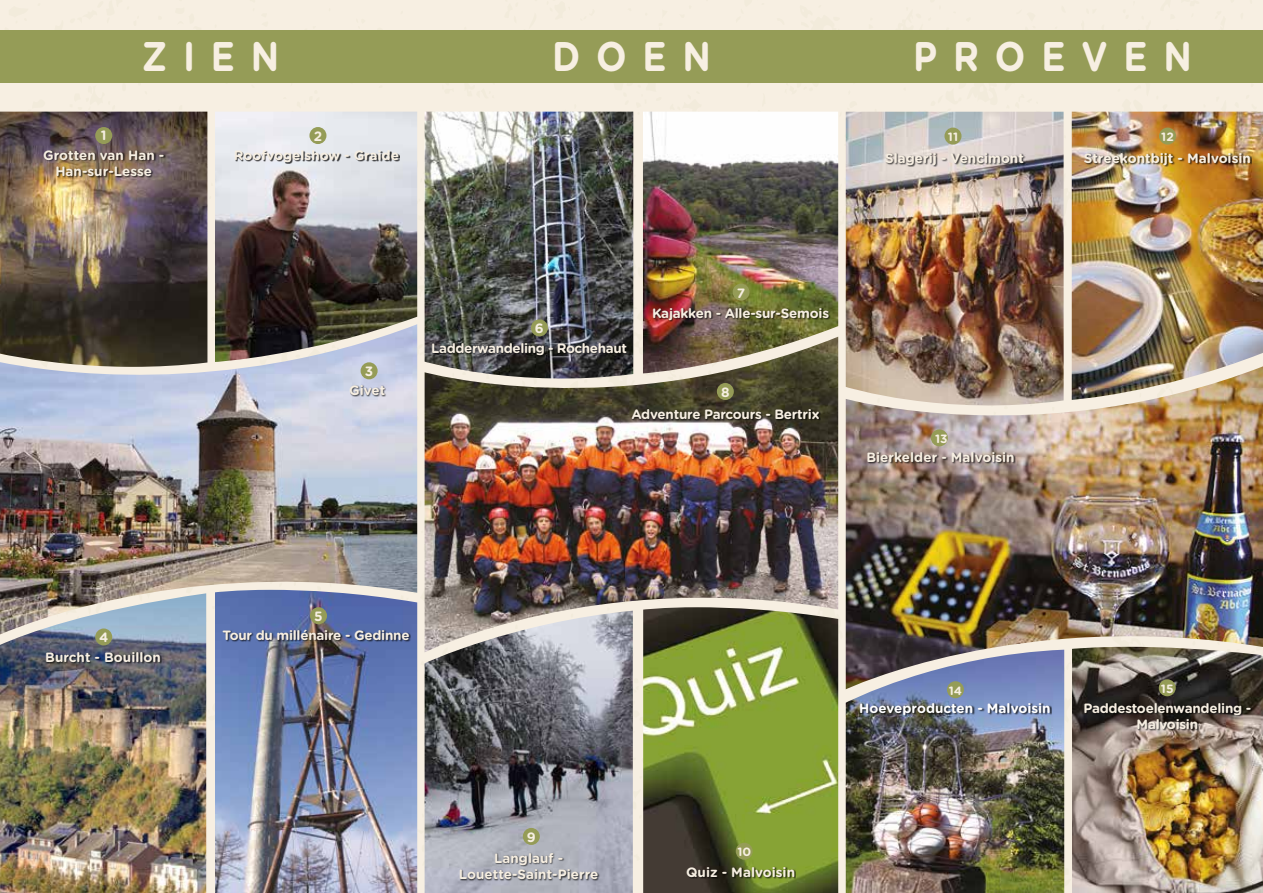
<style>
.page{position:relative;width:1263px;height:893px;background:#f7efe2}
.page>*{position:absolute;margin:0;border:0;box-sizing:border-box;transform-origin:0 0}
.t1{font:700 41.4px "Gotham Rounded";color:#f7efe2;scale:.87 1}
.t2{font:700 13.5px/16.2px "Gotham Rounded";letter-spacing:-.01em;color:#f7efe2;text-align:center}
.t3{font:700 13.5px "Gotham Rounded";letter-spacing:-.03em;color:#f7efe2}
.t4{font:700 13.5px "Gotham Rounded";color:#fff}
.t5{font:700 12px "Gotham Rounded";color:#f7efe2}
</style>
<div class="page">
<div style="left:0;top:83px;width:1263px;height:315px;background:#f7efe2"></div>
<svg style="left:419px;top:708px;width:424px;height:185px;background:#f2ebdd"></svg>
<img style="left:1072px;top:689px;width:191px;height:204px">
<div style="left:1084px;top:703px;width:169px;height:29px;background:#000;opacity:.75"></div>
<div style="left:1159px;top:679px;width:17px;height:17px;background:#959c57;border-radius:50%"></div>
<img style="left:846px;top:689px;width:218px;height:204px">
<div style="left:860px;top:703px;width:192px;height:14px;background:#000;opacity:.75"></div>
<div style="left:947px;top:681px;width:17px;height:17px;background:#959c57;border-radius:50%"></div>
<img style="left:846px;top:366px;width:417px;height:323px">
<div style="left:867px;top:452px;width:149px;height:13px;background:#000;opacity:.75"></div>
<div style="left:931px;top:429px;width:17px;height:17px;background:#959c57;border-radius:50%"></div>
<img style="left:1072px;top:112px;width:191px;height:288px">
<div style="left:1084px;top:152px;width:168px;height:15px;background:#000;opacity:.75"></div>
<div style="left:1159px;top:128px;width:17px;height:17px;background:#959c57;border-radius:50%"></div>
<img style="left:846px;top:112px;width:218px;height:295px">
<div style="left:885px;top:152px;width:141px;height:15px;background:#000;opacity:.75"></div>
<div style="left:944px;top:128px;width:17px;height:17px;background:#959c57;border-radius:50%"></div>
<img style="left:643px;top:652px;width:195px;height:241px">
<div style="left:687px;top:866px;width:109px;height:13px;background:#000;opacity:.75"></div>
<div style="left:736px;top:843px;width:17px;height:17px;background:#959c57;border-radius:50%"></div>
<img style="left:425px;top:652px;width:208px;height:241px">
<div style="left:460px;top:852px;width:140px;height:29px;background:#000;opacity:.75"></div>
<div style="left:523px;top:828px;width:17px;height:17px;background:#959c57;border-radius:50%"></div>
<img style="left:425px;top:337px;width:413px;height:315px">
<div style="left:631px;top:409px;width:190px;height:13px;background:#000;opacity:.75"></div>
<div style="left:717px;top:383px;width:17px;height:17px;background:#959c57;border-radius:50%"></div>
<img style="left:643px;top:112px;width:195px;height:261px">
<div style="left:653px;top:307px;width:178px;height:15px;background:#000;opacity:.75"></div>
<div style="left:732px;top:284px;width:17px;height:17px;background:#959c57;border-radius:50%"></div>
<img style="left:425px;top:112px;width:208px;height:268px">
<div style="left:432px;top:342px;width:197px;height:15px;background:#000;opacity:.75"></div>
<div style="left:531px;top:319px;width:17px;height:17px;background:#959c57;border-radius:50%"></div>
<img style="left:215px;top:634px;width:202px;height:259px">
<div style="left:222px;top:629px;width:189px;height:14px;background:#000;opacity:.75"></div>
<img style="left:0;top:634px;width:206px;height:259px">
<div style="left:46px;top:651px;width:116px;height:13px;background:#000;opacity:.75"></div>
<div style="left:95px;top:628px;width:17px;height:17px;background:#959c57;border-radius:50%"></div>
<img style="left:0;top:324px;width:417px;height:310px">
<div style="left:350px;top:384px;width:37px;height:13px;background:#000;opacity:.75"></div>
<div style="left:361px;top:362px;width:17px;height:17px;background:#959c57;border-radius:50%"></div>
<img style="left:215px;top:112px;width:202px;height:250px">
<div style="left:235px;top:150px;width:165px;height:14px;background:#000;opacity:.75"></div>
<div style="left:309px;top:127px;width:17px;height:17px;background:#959c57;border-radius:50%"></div>
<img style="left:0;top:112px;width:207px;height:255px">
<div style="left:44px;top:150px;width:122px;height:28px;background:#000;opacity:.75"></div>
<div style="left:95px;top:127px;width:17px;height:17px;background:#959c57;border-radius:50%"></div>
<div style="left:0;top:30px;width:1263px;height:53px;background:#959c57"></div>
<p class="t2" style="left:101px;top:127px;width:7px">1</p>
<h1 class="t1" style="left:142px;top:26px;width:160px">Z I E N</h1>
<h1 class="t1" style="left:552px;top:26px;width:184px">D O E N</h1>
<h1 class="t1" style="left:913px;top:26px;width:322px">P R O E V E N</h1>
<p class="t2" style="left:314px;top:127px;width:10px">2</p>
<p class="t5" style="left:948px;top:128px;width:12px">11</p>
<p class="t5" style="left:1161px;top:128px;width:14px">12</p>
<p class="t2" style="left:43px;top:146px;width:123px">Grotten van Han -<br>Han-sur-Lesse</p>
<p class="t2" style="left:234px;top:146px;width:167px">Roofvogelshow - Graide</p>
<p class="t2" style="left:885px;top:149px;width:140px">Slagerij - Vencimont</p>
<p class="t2" style="left:365px;top:363px;width:10px">3</p>
<p class="t2" style="left:349px;top:381px;width:38px">Givet</p>
<p class="t2" style="left:737px;top:284px;width:10px">7</p>
<p class="t2" style="left:535px;top:320px;width:10px">6</p>
<p class="t3" style="left:431px;top:338px;width:197px">Ladderwandeling - Rochehaut</p>
<p class="t2" style="left:652px;top:304px;width:178px">Kajakken - Alle-sur-Semois</p>
<p class="t2" style="left:721px;top:383px;width:10px">8</p>
<p class="t2" style="left:631px;top:406px;width:190px">Adventure Parcours - Bertrix</p>
<p class="t5" style="left:935px;top:430px;width:14px">13</p>
<p class="t2" style="left:866px;top:449px;width:150px">Bierkelder - Malvoisin</p>
<p class="t2" style="left:1084px;top:149px;width:169px">Streekontbijt - Malvoisin</p>
<p class="t2" style="left:99px;top:629px;width:11px">4</p>
<p class="t2" style="left:45px;top:648px;width:117px">Burcht - Bouillon</p>
<p class="t2" style="left:314px;top:608px;width:10px">5</p>
<p class="t2" style="left:223px;top:627px;width:188px">Tour du millénaire - Gedinne</p>
<p class="t2" style="left:527px;top:828px;width:10px">9</p>
<p class="t2" style="left:459px;top:849px;width:141px">Langlauf -<br>Louette-Saint-Pierre</p>
<p class="t5" style="left:737px;top:843px;width:15px">10</p>
<p class="t2" style="left:686px;top:863px;width:110px">Quiz - Malvoisin</p>
<p class="t5" style="left:949px;top:681px;width:15px">14</p>
<p class="t4" style="left:859px;top:699px;width:193px">Hoeveproducten - Malvoisin</p>
<p class="t5" style="left:1161px;top:680px;width:14px">15</p>
<p class="t2" style="left:1083px;top:700px;width:169px">Paddestoelenwandeling -<br>Malvoisin</p>
</div>
